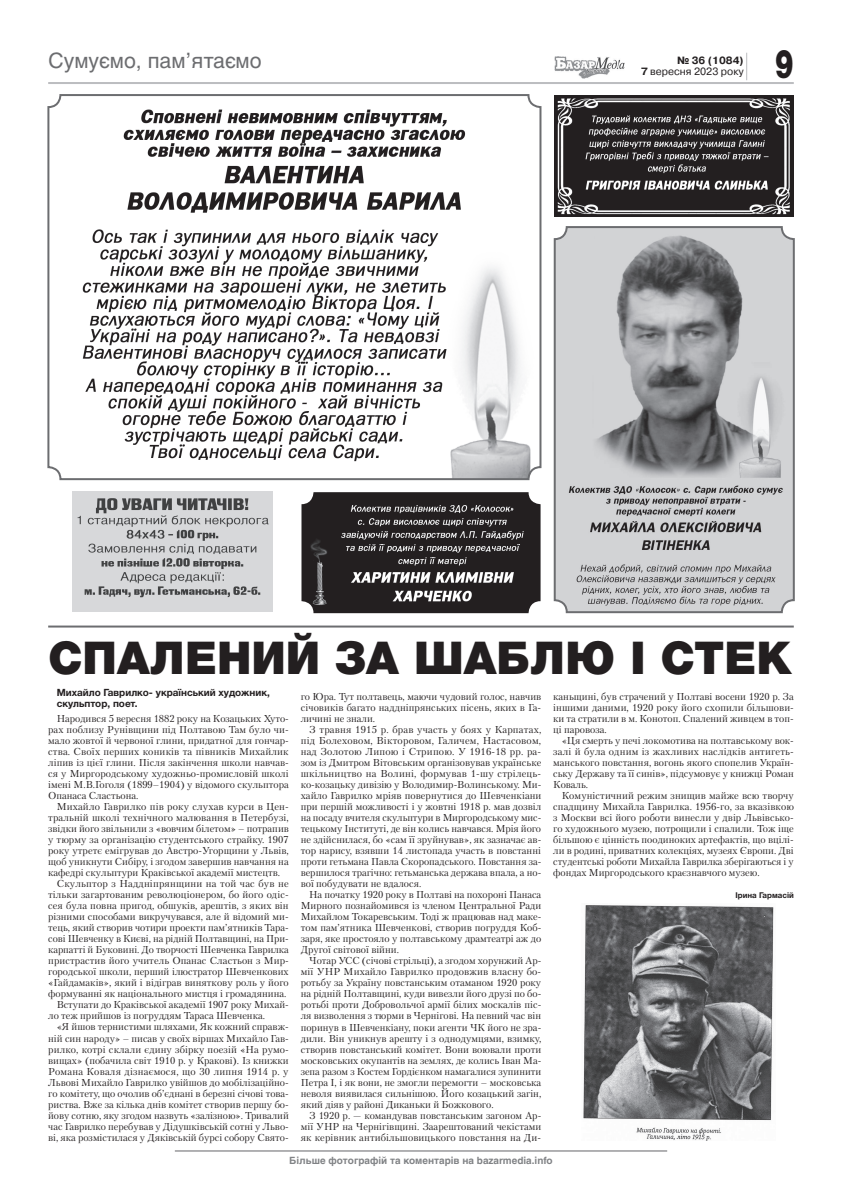
<style>
.page{position:relative;width:842px;height:1191px;background:#fff}
.page>*{position:absolute;margin:0;border:0;box-sizing:border-box;transform-origin:0 0}
.t1{font:900 45.4px "Helvetica Neue Cyr";color:#231f20}
.t2{font:900 40px "Helvetica Neue Cyr";color:#231f20;scale:.7 1}
.t3{font:21.3px "Helvetica C";color:#6c6d70}
.t4{font:10.5px/11px "Pragmatica C";color:#231f20;text-align:right}
.t5{font:10px/11px "Petersburg C";color:#231f20;text-align:justify}
.t6{font:700 10px/11px "Helvetica Neue Cyr";color:#231f20}
.t7{font:700 10px "Helvetica C";color:#808285}
.t8{font:700 8px "Helvetica Neue Cyr";color:#231f20}
.s1{font-weight:700}
</style>
<div class="page">
<img style="left:555px;top:57px;width:69px;height:21px">
<hr style="left:48px;top:82px;width:746px;height:2px;background:#bcbdc0">
<svg style="left:746px;top:53px;width:1px;height:27px"></svg>
<hr style="left:175px;top:1150px;width:492px;height:1px;background:#656568">
<img style="left:50px;top:97px;width:488px;height:380px">
<div style="left:47px;top:94px;width:494px;height:386px;border:2px solid #6c6d70;border-radius:12px"></div>
<img style="left:555px;top:95px;width:239px;height:121px">
<img style="left:557px;top:229px;width:235px;height:381px">
<div style="left:554px;top:226px;width:241px;height:387px;border:2px solid #6c6d70;border-radius:12px"></div>
<img style="left:301px;top:492px;width:239px;height:121px">
<img style="left:72px;top:491px;width:200px;height:120px">
<hr style="left:48px;top:625px;width:746px;height:2px;background:#6c6d70">
<img style="left:583px;top:905px;width:191px;height:236px">
<h3 class="t3" style="left:48px;top:48px;width:215px">Сумуємо, пам’ятаємо</h3>
<p class="t4" style="left:641px;top:55px;width:104px"><span class="s1">№ 36 (1084)<br>7</span> вересня 2023 року</p>
<h2 class="t2" style="left:775px;top:42px;width:28px">9</h2>
<h1 class="t1" style="left:48px;top:633px;width:745px">СПАЛЕНИЙ ЗА ШАБЛЮ І СТЕК</h1>
<p class="t6" style="left:57px;top:687px;width:215px">Михайло Гаврилко- український художник, скульптор, поет.</p>
<p class="t5" style="left:48px;top:713px;width:242px;text-indent:9px">Народився 5 вересня 1882 року на Козацьких Хуто&shy;рах поблизу Рунівщини під Полтавою Там було чи&shy;мало жовтої й червоної глини, придатної для гончар&shy;ства. Своїх перших коників та півників Михайлик ліпив із цієї глини. Після закінчення школи навчав&shy;ся у Миргородському художньо-промисловій школі імені М.В.Гоголя (1899–1904) у відомого скульптора Опанаса Сластьона.</p>
<p class="t5" style="left:57px;top:801px;width:234px">Михайло Гаврилко пів року слухав курси в Цен-</p>
<p class="t5" style="left:48px;top:812px;width:242px">тральній школі технічного малювання в Петербузі,</p>
<p class="t5" style="left:48px;top:823px;width:242px">звідки його звільнили з «вовчим білетом» – потрапив</p>
<p class="t5" style="left:48px;top:834px;width:242px">у тюрму за організацію студентського страйку. 1907</p>
<p class="t5" style="left:48px;top:845px;width:242px">року утретє емігрував до Австро-Угорщини у Львів,</p>
<p class="t5" style="left:48px;top:856px;width:242px">щоб уникнути Сибіру, і згодом завершив навчання на</p>
<p class="t5" style="left:48px;top:867px;width:233px">кафедрі скульптури Краківської академії мистецтв.</p>
<p class="t5" style="left:57px;top:878px;width:234px">Скульптор з Наддніпрянщини на той час був не</p>
<p class="t5" style="left:48px;top:889px;width:242px">тільки загартованим революціонером, бо його одіс-</p>
<p class="t5" style="left:48px;top:900px;width:242px">сея була повна пригод, обшуків, арештів, з яких він</p>
<p class="t5" style="left:48px;top:911px;width:242px">різними способами викручувався, але й відомий ми-</p>
<p class="t5" style="left:48px;top:922px;width:242px">тець, який створив чотири проекти пам’ятників Тара-</p>
<p class="t5" style="left:48px;top:933px;width:242px">сові Шевченку в Києві, на рідній Полтавщині, на При-</p>
<p class="t5" style="left:48px;top:944px;width:242px">карпатті й Буковині. До творчості Шевченка Гаврилка</p>
<p class="t5" style="left:48px;top:955px;width:242px">пристрастив його учитель Опанас Сластьон з Мир-</p>
<p class="t5" style="left:48px;top:966px;width:242px">городської школи, перший ілюстратор Шевченкових</p>
<p class="t5" style="left:48px;top:977px;width:242px">«Гайдамаків», який і відіграв виняткову роль у його</p>
<p class="t5" style="left:48px;top:988px;width:240px">формуванні як національного мистця і громадянина.</p>
<p class="t5" style="left:57px;top:999px;width:234px">Вступати до Краківської академії 1907 року Михай-</p>
<p class="t5" style="left:48px;top:1010px;width:218px">ло теж прийшов із погруддям Тараса Шевченка.</p>
<p class="t5" style="left:57px;top:1021px;width:234px">«Я йшов тернистими шляхами, Як кожний справж-</p>
<p class="t5" style="left:48px;top:1032px;width:242px">ній син народу» – писав у своїх віршах Михайло Гав-</p>
<p class="t5" style="left:48px;top:1043px;width:242px">рилко, котрі склали єдину збірку поезій «На румо-</p>
<p class="t5" style="left:48px;top:1054px;width:242px">вищах» (побачила світ 1910 р. у Кракові). Із книжки</p>
<p class="t5" style="left:48px;top:1065px;width:242px">Романа Коваля дізнаємося, що 30 липня 1914 р. у</p>
<p class="t5" style="left:48px;top:1076px;width:242px">Львові Михайло Гаврилко увійшов до мобілізаційно-</p>
<p class="t5" style="left:48px;top:1087px;width:242px">го комітету, що очолив об’єднані в березні січові това-</p>
<p class="t5" style="left:48px;top:1098px;width:242px">риства. Вже за кілька днів комітет створив першу бо-</p>
<p class="t5" style="left:48px;top:1109px;width:242px">йову сотню, яку згодом назвуть «залізною». Тривалий</p>
<p class="t5" style="left:48px;top:1120px;width:242px">час Гаврилко перебував у Дідушківській сотні у Льво-</p>
<p class="t5" style="left:48px;top:1131px;width:242px">ві, яка розмістилася у Дяківській бурсі собору Свято-</p>
<p class="t5" style="left:301px;top:691px;width:242px">го Юра. Тут полтавець, маючи чудовий голос, навчив січовиків багато наддніпрянських пісень, яких в Га&shy;личині не знали.</p>
<p class="t5" style="left:301px;top:724px;width:242px;text-indent:9px">З травня 1915 р. брав участь у боях у Карпатах, під Болеховом, Вікторовом, Галичем, Настасовом, над Золотою Липою і Стрипою. У 1916-18 рр. ра&shy;зом із Дмитром Вітовським організовував українське шкільництво на Волині, формував 1-шу стрілець&shy;ко-козацьку дивізію у Володимир-Волинському. Ми&shy;хайло Гаврилко мріяв повернутися до Шевченкіани при першій можливості і у жовтні 1918 р. мав дозвіл на посаду вчителя скульптури в Миргородському мис&shy;тецькому Інституті, де він колись навчався. Мрія його не здійснилася, бо «сам її зруйнував», як зазначає ав&shy;тор нарису, взявши 14 листопада участь в повстанні проти гетьмана Павла Скоропадського. Повстання за&shy;вершилося трагічно: гетьманська держава впала, а но&shy;вої побудувати не вдалося.</p>
<p class="t5" style="left:301px;top:889px;width:242px;text-indent:9px">На початку 1920 року в Полтаві на похороні Панаса Мирного познайомився із членом Центральної Ради Михайлом Токаревським. Тоді ж працював над маке&shy;том пам’ятника Шевченкові, створив погруддя Коб&shy;заря, яке простояло у полтавському драмтеатрі аж до Другої світової війни.</p>
<p class="t5" style="left:301px;top:955px;width:242px;text-indent:9px">Чотар УСС (січові стрільці), а згодом хорунжий Ар&shy;мії УНР Михайло Гаврилко продовжив власну бо&shy;ротьбу за Україну повстанським отаманом 1920 року на рідній Полтавщині, куди вивезли його друзі по бо&shy;ротьбі проти Добровольчої армії білих москалів піс&shy;ля визволення з тюрми в Чернігові. На певний час він поринув в Шевченкіану, поки агенти ЧК його не зра&shy;дили. Він уникнув арешту і з однодумцями, взимку, створив повстанський комітет. Вони воювали проти московських окупантів на землях, де колись Іван Ма&shy;зепа разом з Костем Гордієнком намагалися зупинити Петра І, і як вони, не змогли перемогти – московська неволя виявилася сильнішою. Його козацький загін, який діяв у районі Диканьки й Божкового.</p>
<p class="t5" style="left:301px;top:1109px;width:242px;text-indent:8px">З 1920 р. — командував повстанським загоном Ар&shy;мії УНР на Чернігівщині. Заарештований чекістами як керівник антибільшовицького повстання на Ди-</p>
<p class="t5" style="left:553px;top:691px;width:242px">каньщині, був страчений у Полтаві восени 1920 p. За іншими даними, 1920 року його схопили більшови&shy;ки та стратили в м. Конотоп. Спалений живцем в топ&shy;ці паровоза.</p>
<p class="t5" style="left:553px;top:735px;width:242px;text-indent:9px">«Ця смерть у печі локомотива на полтавському вок&shy;залі й була одним із жахливих наслідків антигеть&shy;манського повстання, вогонь якого спопелив Україн&shy;ську Державу та її синів», підсумовує у книжці Роман Коваль.</p>
<p class="t5" style="left:553px;top:790px;width:242px;text-indent:9px">Комуністичний режим знищив майже всю творчу спадщину Михайла Гаврилка. 1956-го, за вказівкою з Москви всі його роботи винесли у двір Львівсько&shy;го художнього музею, потрощили і спалили. Тож іще більшою є цінність поодиноких артефактів, що вцілі&shy;ли в родині, приватних колекціях, музеях Європи. Дві студентські роботи Михайла Гаврилка зберігаються і у фондах Миргородського краєзнавчого музею.</p>
<p class="t8" style="left:735px;top:891px;width:60px">Ірина Гармасій</p>
<p class="t7" style="left:289px;top:1154px;width:265px">Більше фотографій та коментарів на bazarmedia.info</p>
</div>
